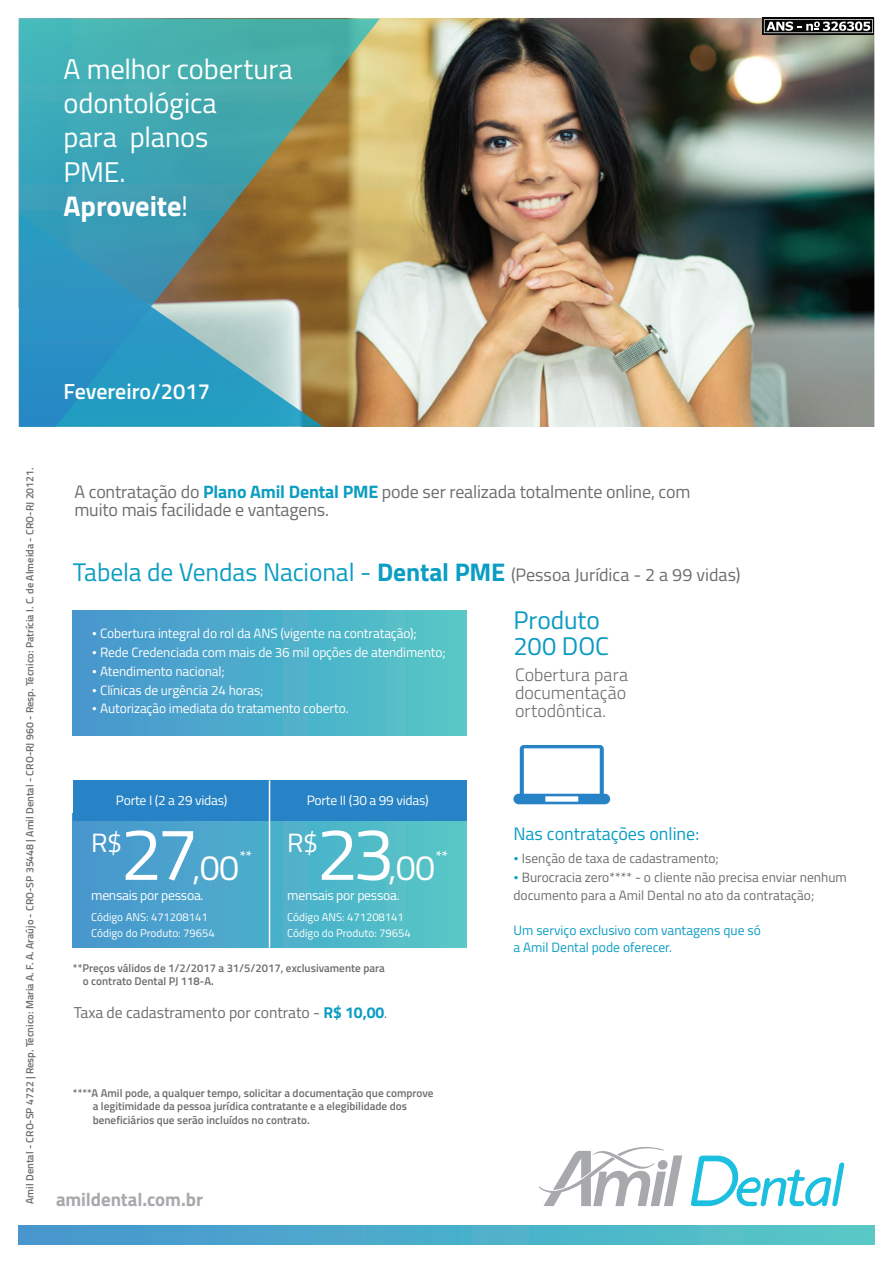
<style>
.page{position:relative;width:893px;height:1263px;background:#fff}
.page>*{position:absolute;margin:0;border:0;box-sizing:border-box;transform-origin:0 0}
.t1{font:73.8px "Titillium";color:#fff}
.t2{font:35.4px "Titillium";color:#fff}
.t3{font:28.5px/34.2px "Titillium";letter-spacing:-.005em;color:#fff}
.t4{font:26.4px "Titillium";color:#fff}
.t5{font:25.5px/25.5px "Titillium";color:#0a9ac2}
.t6{font:600 21.9px "Titillium";color:#fff}
.t7{font:700 18.9px "Titillium";letter-spacing:-.005em;color:#a8a9ad}
.t8{font:18px/18px "Titillium";letter-spacing:-.01em;color:#6c6d70}
.t9{font:300 18px/18px "Titillium";color:#6c6d70;text-align:justify}
.t10{font:18px "Titillium";color:#0c9dc3}
.t11{font:15.9px "Titillium";color:#fff}
.t12{font:15.75px "Titillium";letter-spacing:-.005em;color:#6c6d70}
.t13{font:13.5px "Titillium";letter-spacing:-.01em;color:#fff}
.t14{font:13.5px/18.8px "Titillium";color:#6c6d70}
.t15{font:13.5px/16.2px "Titillium";color:#0c9dc3}
.t16{font:600 11.25px/13.5px "Titillium";color:#6c6d70}
.t17{font:11.25px/16.5px "Titillium";color:#fff}
.t18{font:600 10.5px "Titillium";color:#6c6d70}
.s1{font-weight:700}
.s2{font-weight:700;color:#0c9dc3}
.s3{font-size:25.5px;color:#0c9dc3}
.s4{font-weight:700;font-size:25.5px;color:#0c9dc3}
.s5{font-family:"Effra"}
.s6{font-size:13.5px}
.s7{font-family:"Effra";color:#0c9dc3}
</style>
<div class="page">
<img style="left:18px;top:17px;width:857px;height:1228px">
<div style="left:19px;top:1225px;width:855px;height:19px;background:linear-gradient(to right,#4695cf,#55c8c6)"></div>
<svg style="left:513px;top:745px;width:97px;height:59px"></svg>
<div style="left:73px;top:610px;width:393px;height:125px;background:linear-gradient(to right,#4695cf,#55c8c7)"></div>
<div style="left:762px;top:18px;width:112px;height:17px;background:#292928"></div>
<svg style="left:764px;top:19px;width:109px;height:14px;background:#666"></svg>
<svg style="left:539px;top:1146px;width:143px;height:60px"></svg>
<svg style="left:691px;top:1155px;width:153px;height:51px"></svg>
<h3 class="t3" style="left:64px;top:50px;width:231px">A melhor cobertura odontológica<br>para planos<br>PME.<br><span class="s1">Aproveite</span>!</h3>
<h3 class="t6" style="left:64px;top:375px;width:148px">Fevereiro/2017</h3>
<p class="t18" style="left:22px;top:1204px;width:738px;rotate:-90deg">Amil Dental - CRO-SP 4722 | Resp. Técnico: Maria A. F. A. Araújo - CRO-SP 35448 | Amil Dental - CRO-RJ 960 - Resp. Técnico: Patrícia I. C. de Almeida - CRO-RJ 20121.</p>
<h3 class="t8" style="left:74px;top:482px;width:618px">A contratação do <span class="s2">Plano Amil Dental PME</span> pode ser realizada totalmente online, com muito mais facilidade e vantagens.</h3>
<h3 class="t8" style="left:73px;top:564px;width:669px"><span class="s3">Tabela de Vendas Nacional -</span> <span class="s4">Dental PME</span> (Pessoa Jurídica - 2 a 99 vidas)</h3>
<p class="t13" style="left:92px;top:624px;width:326px"><span class="s5">•</span> Cobertura integral do rol da ANS (vigente na contratação);</p>
<p class="t13" style="left:92px;top:643px;width:355px"><span class="s5">•</span> Rede Credenciada com mais de 36 mil opções de atendimento;</p>
<p class="t13" style="left:92px;top:661px;width:134px"><span class="s5">•</span> Atendimento nacional;</p>
<p class="t13" style="left:92px;top:680px;width:173px"><span class="s5">•</span> Clínicas de urgência 24 horas;</p>
<p class="t13" style="left:92px;top:699px;width:258px"><span class="s5">•</span> Autorização imediata do tratamento coberto.</p>
<p class="t13" style="left:116px;top:791px;width:113px">Porte I (2 a 29 vidas)</p>
<p class="t13" style="left:307px;top:791px;width:123px">Porte II (30 a 99 vidas)</p>
<h1 class="t1" style="left:121px;top:800px;width:80px">27</h1>
<h3 class="t4" style="left:91px;top:823px;width:32px">R$</h3>
<p class="t11" style="left:240px;top:845px;width:14px">**</p>
<h2 class="t2" style="left:192px;top:841px;width:48px">,00</h2>
<h1 class="t1" style="left:317px;top:800px;width:80px">23</h1>
<h3 class="t4" style="left:287px;top:823px;width:32px">R$</h3>
<p class="t11" style="left:436px;top:845px;width:14px">**</p>
<h2 class="t2" style="left:388px;top:841px;width:48px">,00</h2>
<p class="t13" style="left:91px;top:886px;width:114px">mensais por pessoa.</p>
<p class="t17" style="left:91px;top:908px;width:125px">Código ANS: 471208141<br>Código do Produto: 79654</p>
<p class="t13" style="left:287px;top:886px;width:114px">mensais por pessoa.</p>
<p class="t17" style="left:287px;top:908px;width:125px">Código ANS: 471208141<br>Código do Produto: 79654</p>
<p class="t16" style="left:83px;top:960px;width:304px;text-indent:-10px">**Preços válidos de 1/2/2017 a 31/5/2017, exclusivamente para o contrato Dental PJ 118-A.</p>
<p class="t12" style="left:74px;top:1001px;width:315px">Taxa de cadastramento por contrato - <span class="s2">R$ 10,00</span><span class="s6">.</span></p>
<p class="t16" style="left:93px;top:1085px;width:342px;text-indent:-20px">****A Amil pode, a qualquer tempo, solicitar a documentação que comprove a legitimidade da pessoa jurídica contratante e a elegibilidade dos beneficiários que serão incluídos no contrato.</p>
<h3 class="t7" style="left:56px;top:1185px;width:148px">amildental.com.br</h3>
<h3 class="t5" style="left:513px;top:606px;width:97px">Produto<br>200 DOC</h3>
<h3 class="t9" style="left:515px;top:664px;width:115px">Cobertura para documentação ortodôntica.</h3>
<h3 class="t10" style="left:513px;top:820px;width:187px">Nas contratações online:</h3>
<p class="t14" style="left:513px;top:848px;width:207px"><span class="s7">•</span> Isenção de taxa de cadastramento;</p>
<p class="t14" style="left:513px;top:867px;width:335px"><span class="s7">•</span> Burocracia zero**** - o cliente não precisa enviar nenhum documento para a Amil Dental no ato da contratação;</p>
<p class="t15" style="left:513px;top:922px;width:249px">Um serviço exclusivo com vantagens que só a Amil Dental pode oferecer.</p>
</div>
